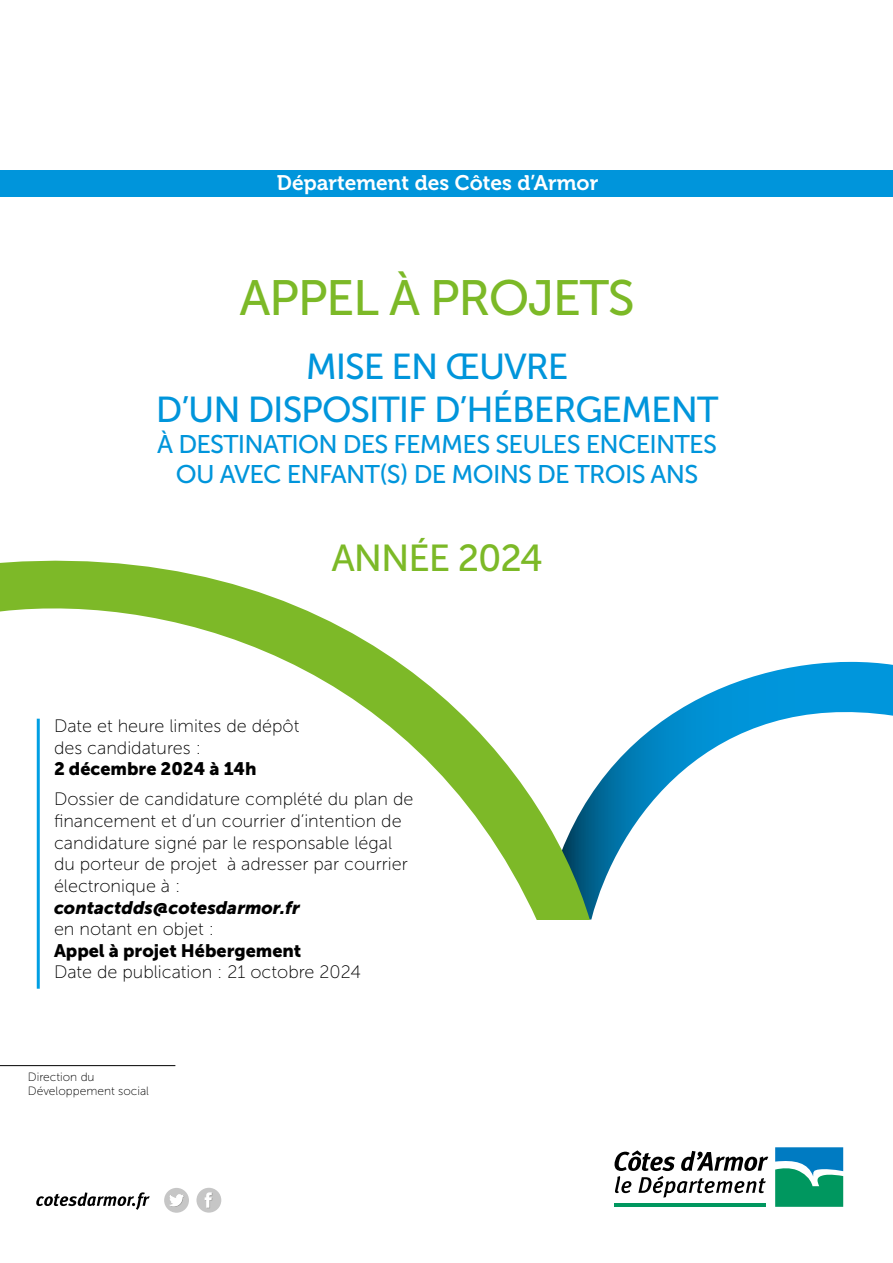
<style>
.page{position:relative;width:893px;height:1263px;background:#fff}
.page>*{position:absolute;margin:0;border:0;box-sizing:border-box;transform-origin:0 0}
.t1{font:49.5px "Museo Sans 500";letter-spacing:-.03em;color:#7cb927}
.t2{font:37.5px "Museo Sans 500";letter-spacing:-.03em;color:#7cb927}
.t3{font:36px/43.2px "Museo Sans 500";letter-spacing:-.03em;color:#0095db;text-align:center}
.t4{font:25.5px/30.6px "Museo Sans 500";letter-spacing:-.03em;color:#0095db;text-align:center}
.t5{font:21px "Museo 700";color:#fff}
.t6{font:18px/21.6px "Museo Sans 100";color:#000}
.t7{font:18px/21.6px "Museo Sans 900";color:#000}
.t8{font:italic 18px "Museo Sans 900";color:#000}
._04_CHIFFRES00_ptit{font:12px/14.4px "Museo Sans 100";color:#000}
.s1{font-family:"Museo Sans 100"}
</style>
<div class="page">
<svg style="left:775px;top:1147px;width:68px;height:60px;background:#239c94"></svg>
<hr style="left:614px;top:1203px;width:152px;height:4px;background:#00975f">
<svg style="left:614px;top:1150px;width:154px;height:48px"></svg>
<svg style="left:36px;top:1192px;width:114px;height:18px"></svg>
<div style="left:196px;top:1188px;width:25px;height:24px;background:#c6c6c6;border-radius:50%"></div>
<svg style="left:205px;top:1192px;width:7px;height:16px"></svg>
<div style="left:164px;top:1188px;width:25px;height:25px;background:#c6c6c6;border-radius:50%"></div>
<svg style="left:169px;top:1194px;width:15px;height:13px"></svg>
<svg style="left:591px;top:662px;width:302px;height:257px"></svg>
<svg style="left:0;top:560px;width:591px;height:359px"></svg>
<div style="left:0;top:170px;width:893px;height:27px;background:#0095db"></div>
<hr style="left:0;top:1065px;width:175px;height:1px;background:#000">
<hr style="left:37px;top:719px;width:3px;height:270px;background:#009fe3">
<p class="t5" style="left:277px;top:171px;width:323px">Département des Côtes d’Armor</p>
<p class="t1" style="left:239px;top:270px;width:397px">APPEL À PROJETS</p>
<p class="t3" style="left:156px;top:345px;width:564px">MISE EN ŒUVRE<br>D’UN DISPOSITIF D’HÉBERGEMENT</p>
<p class="t4" style="left:157px;top:429px;width:561px">À DESTINATION DES FEMMES SEULES ENCEINTES<br>OU AVEC ENFANT(S) DE MOINS DE TROIS ANS</p>
<p class="t2" style="left:331px;top:537px;width:213px">ANNÉE 2024</p>
<p class="t6" style="left:54px;top:715px;width:247px">Date et heure limites de dépôt</p>
<p class="t6" style="left:54px;top:737px;width:148px">des candidatures :</p>
<p class="t7" style="left:54px;top:758px;width:204px">2 décembre 2024 à 14h</p>
<p class="t6" style="left:54px;top:789px;width:361px">Dossier de candidature complété du plan de financement et d’un courrier d’intention de candidature signé par le responsable légal du porteur de projet à adresser par courrier électronique à :</p>
<p class="t8" style="left:54px;top:897px;width:247px">contactdds@cotesdarmor.fr</p>
<p class="t7" style="left:54px;top:918px;width:249px"><span class="s1">en notant en objet :<br></span>Appel à projet Hébergement</p>
<p class="t6" style="left:54px;top:961px;width:309px">Date de publication : 21 octobre 2024</p>
<p class="_04_CHIFFRES00_ptit" style="left:28px;top:1069px;width:123px">Direction du<br>Développement social</p>
</div>
